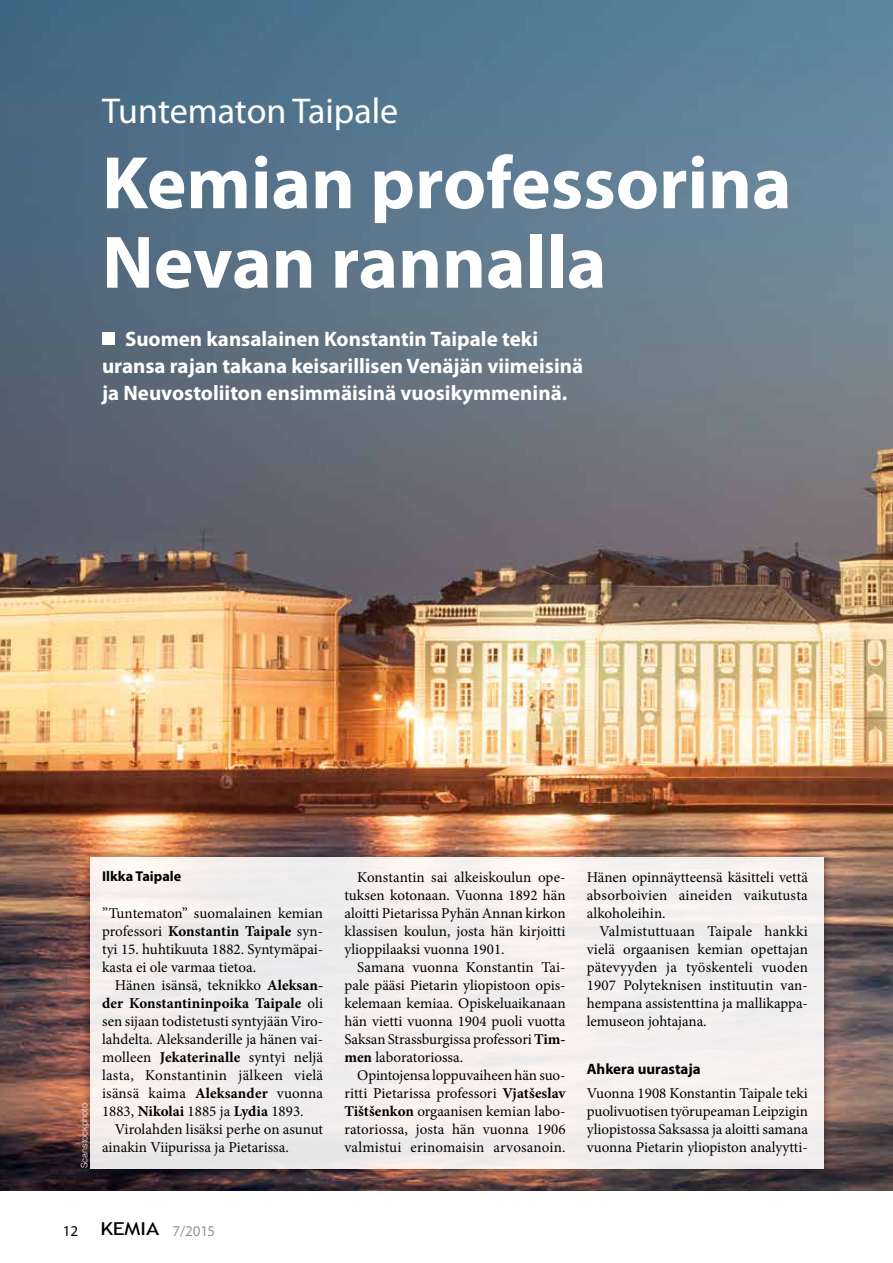
<style>
.page{position:relative;width:893px;height:1263px;background:#fff}
.page>*{position:absolute;margin:0;border:0;box-sizing:border-box;transform-origin:0 0}
.t1{font:700 75px/79.5px "Myriad Pro";color:#fff}
.t2{font:36px "Myriad Pro";color:#fff}
.t3{font:700 21px/27px "Myriad Pro";color:#fff}
.t4{font:15px/18px "Minion Pro";color:#000;text-align:justify}
.t5{font:700 15px "Myriad Pro";color:#000}
.t6{font:15px "Myriad Pro";color:#939598}
.t7{font:15px "Myriad Pro";color:#000}
.t8{font:700 14.25px "Myriad Pro";color:#000}
.t9{font:300 9px "Helvetica";color:#fff}
.s1{font-weight:700}
.s2{font-family:"Trebuchet MS";font-size:17.85px;color:#000}
</style>
<div class="page">
<img style="left:0;top:0;width:893px;height:1191px">
<div style="left:81px;top:848px;width:752px;height:330px;background:#000;opacity:.55"></div>
<div style="left:90px;top:857px;width:733px;height:311px;background:#f2eeee"></div>
<div style="left:102px;top:332px;width:13px;height:13px;background:#fff"></div>
<h2 class="t2" style="left:102px;top:91px;width:298px">Tuntematon Taipale</h2>
<h1 class="t1" style="left:102px;top:144px;width:691px">Kemian professorina<br>Nevan rannalla</h1>
<h3 class="t3" style="left:102px;top:326px;width:483px;text-indent:23px">Suomen kansalainen Konstantin Taipale teki uransa rajan takana keisarillisen Venäjän viimeisinä ja Neuvostoliiton ensimmäisinä vuosikymmeninä.</h3>
<p class="t9" style="left:77px;top:1168px;width:67px;rotate:-90deg">Scanstockphoto</p>
<p class="t8" style="left:102px;top:868px;width:81px">Ilkka Taipale</p>
<p class="t4" style="left:102px;top:904px;width:223px">”Tuntematon” suomalainen kemian professori <span class="s1">Konstantin Taipale</span> syn&shy;tyi 15. huhtikuuta 1882. Syntymäpai&shy;kasta ei ole varmaa tietoa.</p>
<p class="t4" style="left:102px;top:976px;width:223px;text-indent:13px">Hänen isänsä, teknikko <span class="s1">Aleksan&shy;der Konstantininpoika Taipale</span> oli sen sijaan todistetusti syntyjään Viro&shy;lahdelta. Aleksanderille ja hänen vai&shy;molleen <span class="s1">Jekaterinalle</span> syntyi neljä lasta, Konstantinin jälkeen vielä isänsä kaima <span class="s1">Aleksander</span> vuonna 1883, <span class="s1">Nikolai</span> 1885 ja <span class="s1">Lydia</span> 1893.</p>
<p class="t4" style="left:102px;top:1120px;width:223px;text-indent:13px">Virolahden lisäksi perhe on asunut ainakin Viipurissa ja Pietarissa.</p>
<p class="t4" style="left:344px;top:868px;width:223px;text-indent:13px">Konstantin sai alkeiskoulun ope&shy;tuksen kotonaan. Vuonna 1892 hän aloitti Pietarissa Pyhän Annan kirkon klassisen koulun, josta hän kirjoitti ylioppilaaksi vuonna 1901.</p>
<p class="t4" style="left:344px;top:958px;width:223px;text-indent:13px">Samana vuonna Konstantin Tai&shy;pale pääsi Pietarin yliopistoon opis&shy;kelemaan kemiaa. Opiskeluaikanaan hän vietti vuonna 1904 puoli vuotta Saksan Strassburgissa professori <span class="s1">Tim&shy;men</span> laboratoriossa.</p>
<p class="t4" style="left:344px;top:1066px;width:223px;text-indent:13px">Opintojensa loppuvaiheen hän suo&shy;ritti Pietarissa professori <span class="s1">Vjatšeslav Tištšenkon</span> orgaanisen kemian labo&shy;ratoriossa, josta hän vuonna 1906 valmistui erinomaisin arvosanoin.</p>
<p class="t4" style="left:587px;top:868px;width:223px">Hänen opinnäytteensä käsitteli vettä absorboivien aineiden vaikutusta alkoholeihin.</p>
<p class="t4" style="left:587px;top:922px;width:223px;text-indent:13px">Valmistuttuaan Taipale hankki vielä orgaanisen kemian opettajan pätevyyden ja työskenteli vuoden 1907 Polyteknisen instituutin van&shy;hempana assistenttina ja mallikappa&shy;lemuseon johtajana.</p>
<p class="t5" style="left:587px;top:1060px;width:116px">Ahkera uurastaja</p>
<p class="t4" style="left:587px;top:1084px;width:223px">Vuonna 1908 Konstantin Taipale teki puolivuotisen työrupeaman Leipzigin yliopistossa Saksassa ja aloitti samana vuonna Pietarin yliopiston analyytti-</p>
<p class="t7" style="left:63px;top:1222px;width:17px">12</p>
<p class="t6" style="left:100px;top:1222px;width:116px"><span class="s2">KEMIA</span> 7/2015</p>
</div>
